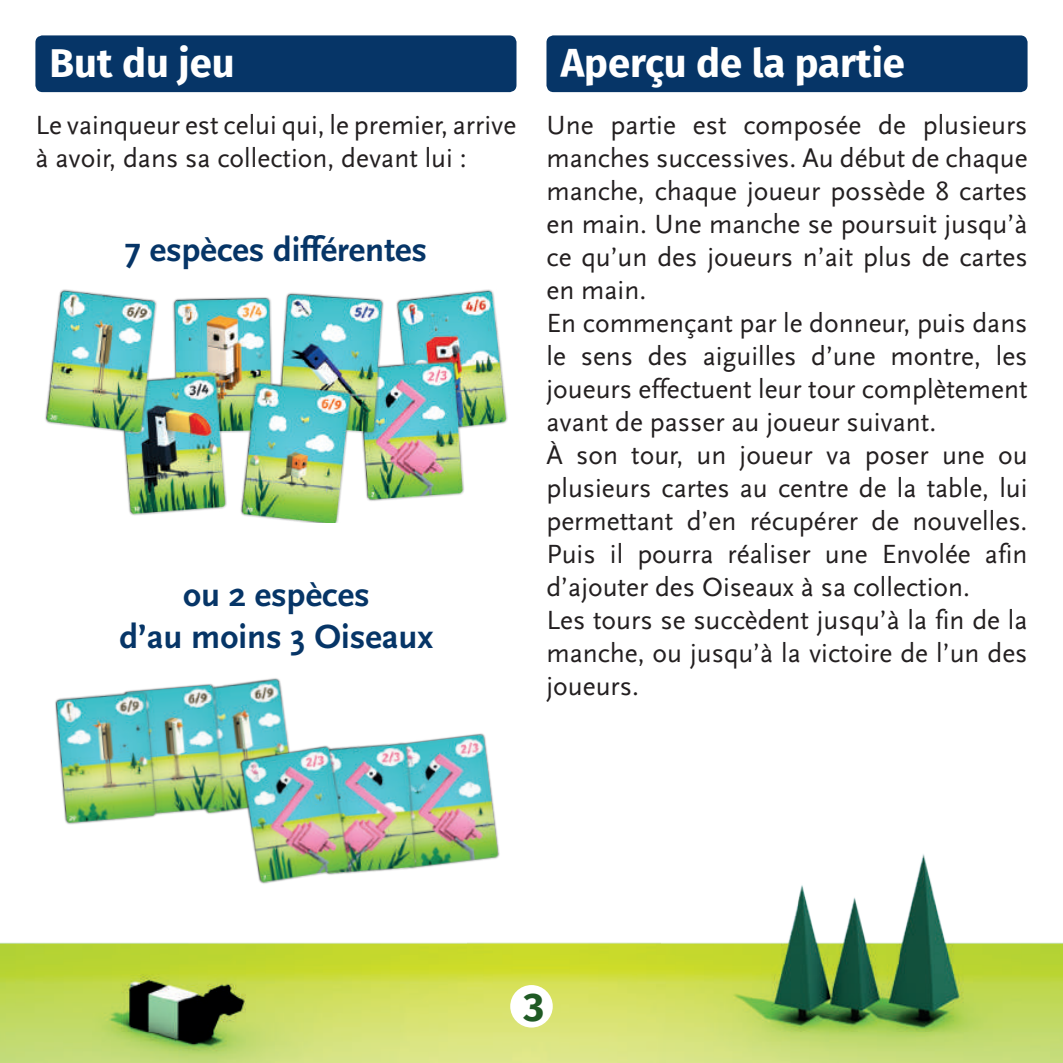
<style>
.page{position:relative;width:1063px;height:1063px;background:#fff}
.page>*{position:absolute;margin:0;border:0;box-sizing:border-box;transform-origin:0 0}
.t1{font:700 40px "Fira Sans";color:#fff}
.t2{font:700 40px "Fira Sans";color:#1f5a24}
.t3{font:700 35px/42px "Scala Sans";color:#063567;text-align:center}
.t4{font:27.5px/33px "Scala Sans";color:#231f20}
</style>
<div class="page">
<img style="left:0;top:942px;width:467px;height:121px">
<img style="left:467px;top:854px;width:596px;height:209px">
<div style="left:510px;top:985px;width:43px;height:43px;background:#fff;border-radius:50%"></div>
<img style="left:45px;top:289px;width:463px;height:234px">
<div style="left:35px;top:35px;width:481px;height:57px;background:#063567;border-radius:7px"></div>
<div style="left:546px;top:35px;width:482px;height:57px;background:#063567;border-radius:7px"></div>
<img style="left:55px;top:678px;width:229px;height:147px">
<img style="left:220px;top:707px;width:288px;height:202px">
<h1 class="t1" style="left:50px;top:30px;width:187px">But du jeu</h1>
<h1 class="t1" style="left:561px;top:30px;width:346px">Aperçu de la partie</h1>
<p class="t4" style="left:35px;top:110px;width:483px">Le vainqueur est celui qui, le premier, arrive à avoir, dans sa collection, devant lui :</p>
<p class="t3" style="left:125px;top:230px;width:304px">7 espèces différentes</p>
<p class="t3" style="left:119px;top:575px;width:316px">ou 2 espèces<br>d’au moins 3 Oiseaux</p>
<p class="t4" style="left:546px;top:110px;width:483px">Une partie est composée de plusieurs manches successives. Au début de chaque manche, chaque joueur possède 8 cartes en main. Une manche se poursuit jusqu’à ce qu’un des joueurs n’ait plus de cartes en main.<br>En commençant par le donneur, puis dans le sens des aiguilles d’une montre, les joueurs effectuent leur tour complètement avant de passer au joueur suivant.<br>À son tour, un joueur va poser une ou plusieurs cartes au centre de la table, lui permettant d’en récupérer de nouvelles.<br>Puis il pourra réaliser une Envolée afin d’ajouter des Oiseaux à sa collection.<br>Les tours se succèdent jusqu’à la fin de la manche, ou jusqu’à la victoire de l’un des joueurs.</p>
<h1 class="t2" style="left:524px;top:973px;width:22px">3</h1>
</div>
